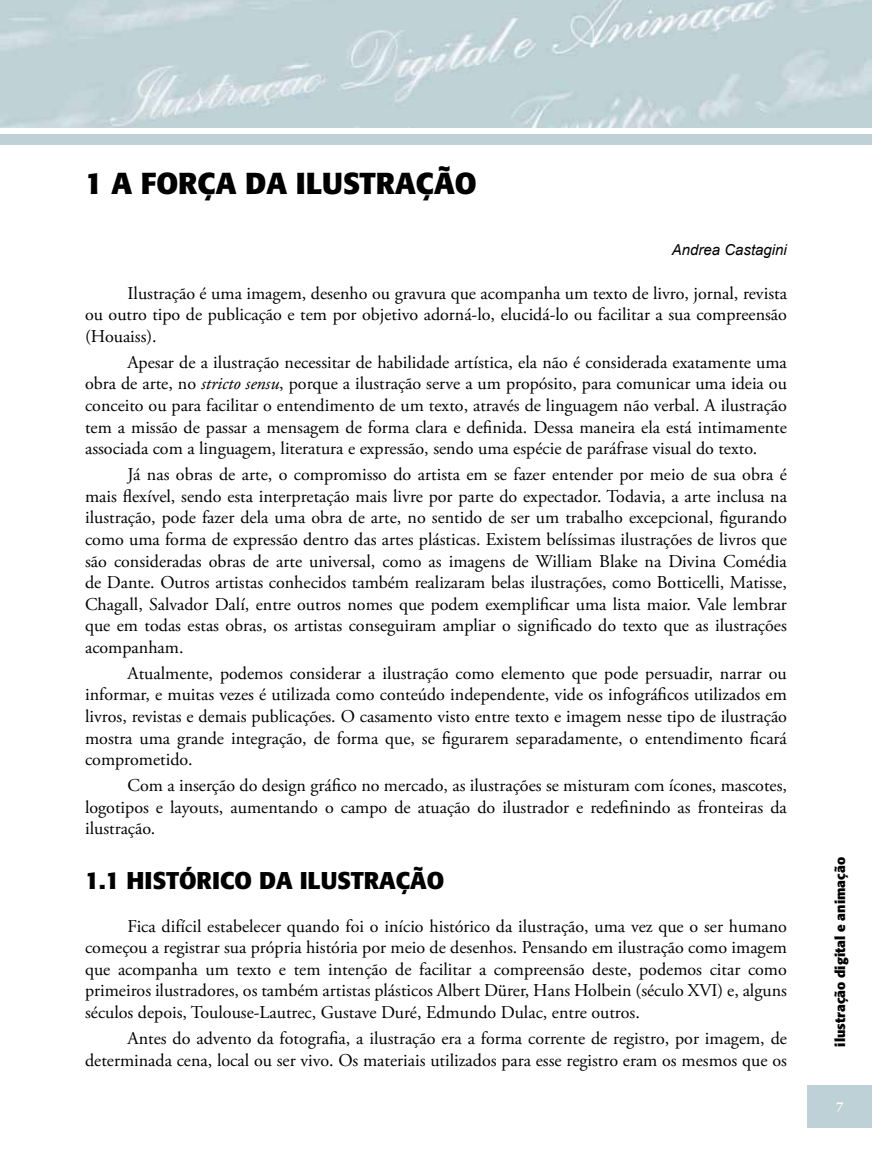
<style>
.page{position:relative;width:872px;height:1170px;background:#fff}
.page>*{position:absolute;margin:0;border:0;box-sizing:border-box;transform-origin:0 0}
.t1{font:700 30px "Formata";color:#000}
.t2{font:700 24px "Formata";color:#000}
.t3{font:18px/21.6px "Adobe Garamond Pro";color:#000;text-align:justify}
.t4{font:italic 15px "Arial";color:#000}
.t5{font:700 13.5px "Formata";color:#000}
.t6{font:700 13.5px "Adobe Garamond Pro";color:#fff}
.s1{font-style:italic}
</style>
<div class="page">
<div style="left:0;top:134px;width:872px;height:11px;background:#bdd1d6"></div>
<div style="left:808px;top:1084px;width:64px;height:43px;background:#bdd1d6"></div>
<img style="left:0;top:0;width:872px;height:127px">
<h1 class="t1" style="left:85px;top:164px;width:93px">1 A FORÇA</h1>
<h1 class="t1" style="left:245px;top:164px;width:118px">DA ILUSTRAÇÃO</h1>
<p class="t4" style="left:672px;top:239px;width:117px">Andrea Castagini</p>
<p class="t3" style="left:85px;top:283px;width:703px;text-indent:43px">Ilustração é uma imagem, desenho ou gravura que acompanha um texto de livro, jornal, revista ou outro tipo de publicação e tem por objetivo adorná-lo, elucidá-lo ou facilitar a sua compreensão (Houaiss).</p>
<p class="t3" style="left:85px;top:352px;width:703px;text-indent:43px">Apesar de a ilustração necessitar de habilidade artística, ela não é considerada exatamente uma obra de arte, no <span class="s1">stricto sensu</span>, porque a ilustração serve a um propósito, para comunicar uma ideia ou conceito ou para facilitar o entendimento de um texto, através de linguagem não verbal. A ilustração tem a missão de passar a mensagem de forma clara e definida. Dessa maneira ela está intimamente associada com a linguagem, literatura e expressão, sendo uma espécie de paráfrase visual do texto.</p>
<p class="t3" style="left:85px;top:464px;width:703px;text-indent:43px">Já nas obras de arte, o compromisso do artista em se fazer entender por meio de sua obra é mais flexível, sendo esta interpretação mais livre por parte do expectador. Todavia, a arte inclusa na ilustração, pode fazer dela uma obra de arte, no sentido de ser um trabalho excepcional, figurando como uma forma de expressão dentro das artes plásticas. Existem belíssimas ilustrações de livros que são consideradas obras de arte universal, como as imagens de William Blake na Divina Comédia de Dante. Outros artistas conhecidos também realizaram belas ilustrações, como Botticelli, Matisse, Chagall, Salvador Dalí, entre outros nomes que podem exemplificar uma lista maior. Vale lembrar que em todas estas obras, os artistas conseguiram ampliar o significado do texto que as ilustrações acompanham.</p>
<p class="t3" style="left:85px;top:663px;width:703px;text-indent:43px">Atualmente, podemos considerar a ilustração como elemento que pode persuadir, narrar ou informar, e muitas vezes é utilizada como conteúdo independente, vide os infográficos utilizados em livros, revistas e demais publicações. O casamento visto entre texto e imagem nesse tipo de ilustração mostra uma grande integração, de forma que, se figurarem separadamente, o entendimento ficará comprometido.</p>
<p class="t3" style="left:85px;top:775px;width:703px;text-indent:43px">Com a inserção do design gráfico no mercado, as ilustrações se misturam com ícones, mascotes, logotipos e layouts, aumentando o campo de atuação do ilustrador e redefinindo as fronteiras da ilustração.</p>
<h2 class="t2" style="left:85px;top:865px;width:361px">1.1 HISTÓRICO DA ILU STRAÇÃO</h2>
<p class="t3" style="left:85px;top:915px;width:703px;text-indent:43px">Fica difícil estabelecer quando foi o início histórico da ilustração, uma vez que o ser humano começou a registrar sua própria história por meio de desenhos. Pensando em ilustração como imagem que acompanha um texto e tem intenção de facilitar a compreensão deste, podemos citar como primeiros ilustradores, os também artistas plásticos Albert Dürer, Hans Holbein (século XVI) e, alguns séculos depois, Toulouse-Lautrec, Gustave Duré, Edmundo Dulac, entre outros.</p>
<p class="t3" style="left:85px;top:1027px;width:703px;text-align:right">Antes do advento da fotografia, a ilustração era a forma corrente de registro, por imagem, de determinada cena, local ou ser vivo. Os materiais utilizados para esse registro eram os mesmos que os</p>
<p class="t5" style="left:832px;top:1046px;width:191px;rotate:-90deg">ILUSTRAÇÃO DIGITAL E ANIMAÇÃO</p>
<p class="t6" style="left:836px;top:1098px;width:9px">7</p>
</div>
